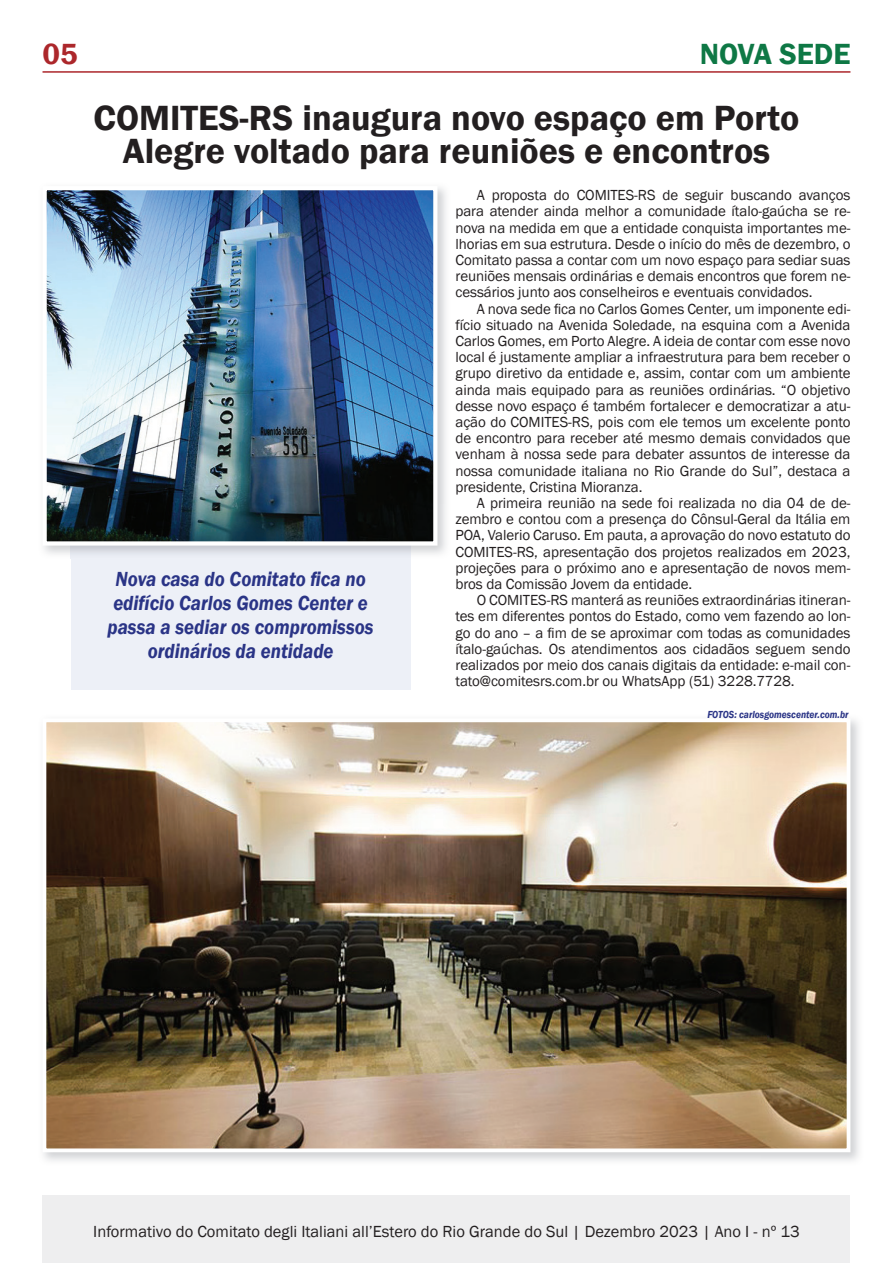
<style>
.page{position:relative;width:893px;height:1263px;background:#fff}
.page>*{position:absolute;margin:0;border:0;box-sizing:border-box;transform-origin:0 0}
.t1{font:600 36px/33px "Franklin Gothic";color:#231f20;text-align:center}
.t2{font:600 30px "Franklin Gothic";color:#0e7845}
.t3{font:600 30px "Franklin Gothic";color:#ac272b}
.t4{font:italic 600 21px/24px "Franklin Gothic";color:#2a3486;text-align:center;scale:.9 1}
.t5{font:16.5px "Franklin Gothic";color:#231f20}
.t6{font:15px/16.2px "Franklin Gothic";letter-spacing:-.005em;color:#231f20;text-align:justify}
.t7{font:italic 600 10.5px "Franklin Gothic";color:#2a3486;scale:.9 1}
</style>
<div class="page">
<div style="left:71px;top:488px;width:340px;height:202px;background:#edf0f7"></div>
<img style="left:437px;top:187px;width:9px;height:317px">
<img style="left:43px;top:546px;width:28px;height:12px">
<img style="left:411px;top:504px;width:35px;height:50px">
<img style="left:48px;top:191px;width:384px;height:350px">
<div style="left:43px;top:186px;width:394px;height:360px;border:4px solid #fff"></div>
<img style="left:43px;top:719px;width:816px;height:442px">
<img style="left:48px;top:723px;width:797px;height:424px">
<div style="left:43px;top:718px;width:807px;height:434px;border:4px solid #fff"></div>
<div style="left:43px;top:1196px;width:807px;height:67px;background:#eeeeef"></div>
<hr style="left:43px;top:71px;width:807px;height:2px;background:#ac272b">
<h2 class="t3" style="left:43px;top:35px;width:37px">05</h2>
<h2 class="t2" style="left:700px;top:35px;width:152px">NOVA SEDE</h2>
<h1 class="t1" style="left:94px;top:102px;width:707px">COMITES-RS inaugura novo espaço em Porto<br>Alegre voltado para reuniões e encontros</h1>
<p class="t6" style="left:455px;top:187px;width:397px;text-indent:21px">A proposta do COMITES-RS de seguir buscando avanços para atender ainda melhor a comunidade ítalo-gaúcha se re&shy;nova na medida em que a entidade conquista importantes me&shy;lhorias em sua estrutura. Desde o início do mês de dezembro, o Comitato passa a contar com um novo espaço para sediar suas reuniões mensais ordinárias e demais encontros que forem ne&shy;cessários junto aos conselheiros e eventuais convidados.</p>
<p class="t6" style="left:455px;top:301px;width:397px;text-indent:21px">A nova sede fica no Carlos Gomes Center, um imponente edi&shy;fício situado na Avenida Soledade, na esquina com a Avenida Carlos Gomes, em Porto Alegre. A ideia de contar com esse novo local é justamente ampliar a infraestrutura para bem receber o grupo diretivo da entidade e, assim, contar com um ambiente ainda mais equipado para as reuniões ordinárias. “O objetivo desse novo espaço é também fortalecer e democratizar a atu&shy;ação do COMITES-RS, pois com ele temos um excelente ponto de encontro para receber até mesmo demais convidados que venham à nossa sede para debater assuntos de interesse da nossa comunidade italiana no Rio Grande do Sul”, destaca a presidente, Cristina Mioranza.</p>
<p class="t6" style="left:455px;top:495px;width:396px;text-indent:21px">A primeira reunião na sede foi realizada no dia 04 de de&shy;zembro e contou com a presença do Cônsul-Geral da Itália em POA, Valerio Caruso. Em pauta, a aprovação do novo estatuto do COMITES-RS, apresentação dos projetos realizados em 2023, projeções para o próximo ano e apresentação de novos mem&shy;bros da Comissão Jovem da entidade.</p>
<p class="t6" style="left:455px;top:592px;width:397px;text-indent:21px">O COMITES-RS manterá as reuniões extraordinárias itineran&shy;tes em diferentes pontos do Estado, como vem fazendo ao lon&shy;go do ano – a fim de se aproximar com todas as comunidades ítalo-gaúchas. Os atendimentos aos cidadãos seguem sendo realizados por meio dos canais digitais da entidade: e-mail con&shy;tato@comitesrs.com.br ou WhatsApp (51) 3228.7728.</p>
<h3 class="t4" style="left:108px;top:566px;width:297px">Nova casa do Comitato fica no edifício Carlos Gomes Center e passa a sediar os compromissos ordinários da entidade</h3>
<p class="t7" style="left:707px;top:707px;width:158px">FOTOS: carlosgomescenter.com.br</p>
<p class="t5" style="left:93px;top:1222px;width:708px">Informativo do Comitato degli Italiani all’Estero do Rio Grande do Sul | Dezembro 2023 | Ano I - nº 13</p>
</div>
